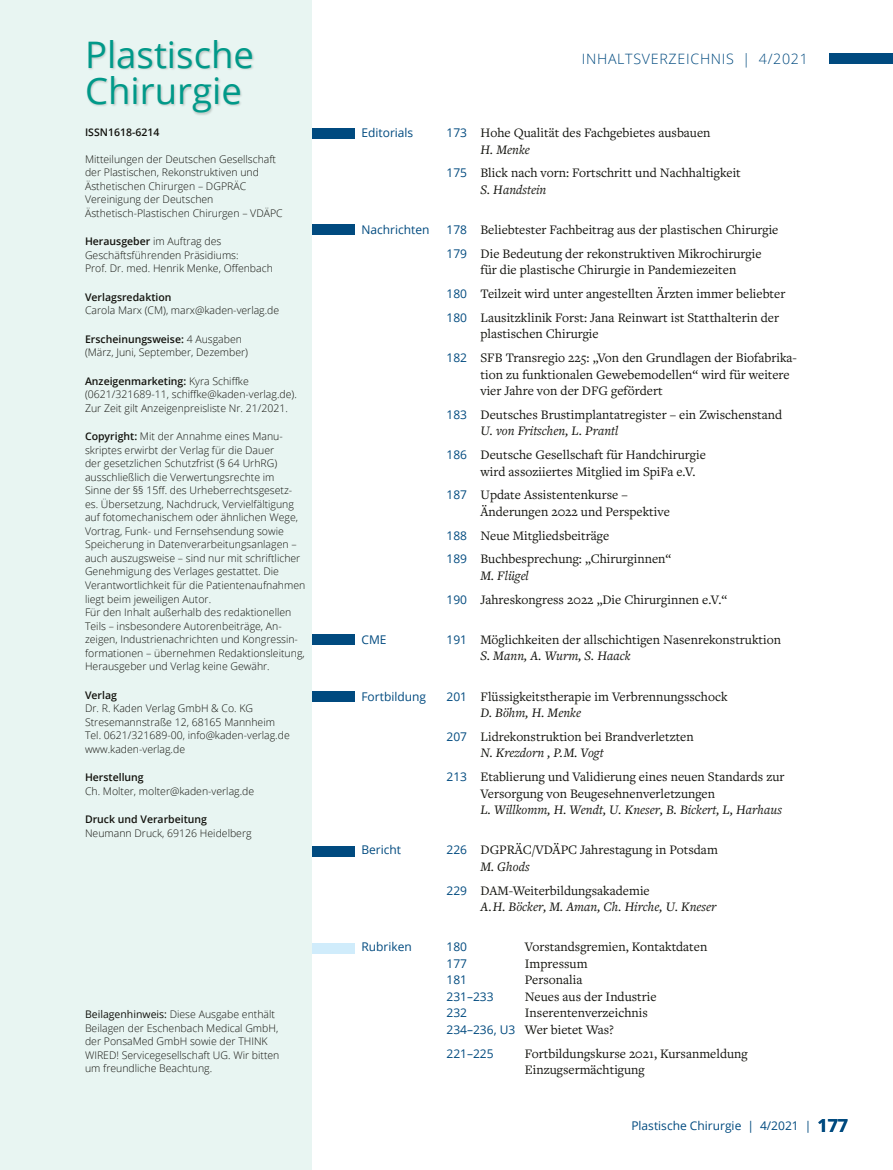
<style>
.page{position:relative;width:893px;height:1170px;background:#fff}
.page>*{position:absolute;margin:0;border:0;box-sizing:border-box;transform-origin:0 0}
.t1{font:36.6px/36px "Open Sans";color:#009989}
.t2{font:300 14.25px "Open Sans";letter-spacing:.05em;color:#004a7f}
.t3{font:13.5px/16.5px "Freight Text Pro";color:#12120d}
.t4{font:italic 13.5px/16.5px "Freight Text Pro";color:#12120d}
.t5{font:12px "Open Sans";color:#004a7f}
.t6{font:300 10.5px/13.5px "Open Sans";color:#12120d}
.t7{font:600 10.5px "Open Sans";color:#12120d}
.s1{font-weight:600}
.s2{font-weight:400}
.s3{font-family:"Open Sans";font-size:12px;color:#004a7f}
.s4{font-style:italic}
.s5{font-family:"Open Sans";font-style:normal;font-size:12px;color:#004a7f}
.s6{font-style:normal}
.s7{font-weight:700;font-size:18px}
</style>
<div class="page">
<div style="left:829px;top:53px;width:64px;height:11px;background:#004a7f"></div>
<div style="left:0;top:0;width:312px;height:1169px;background:#e8f5f2"></div>
<div style="left:86px;top:41px;width:169px;height:74px;background:#12120d;opacity:.2"></div>
<div style="left:312px;top:128px;width:42px;height:11px;background:#004a7f"></div>
<div style="left:312px;top:942px;width:42px;height:11px;background:#d0ecfb"></div>
<div style="left:312px;top:224px;width:42px;height:10px;background:#004a7f"></div>
<div style="left:312px;top:846px;width:42px;height:10px;background:#004a7f"></div>
<div style="left:312px;top:634px;width:42px;height:10px;background:#004a7f"></div>
<div style="left:312px;top:690px;width:42px;height:11px;background:#004a7f"></div>
<h1 class="t1" style="left:85px;top:36px;width:170px">Plastische<br>Chirurgie</h1>
<p class="t7" style="left:85px;top:125px;width:76px">ISSN1618-6214</p>
<p class="t6" style="left:85px;top:152px;width:199px">Mitteilungen der Deutschen Gesellschaft der Plastischen, Rekonstruktiven und Ästhetischen Chirurgen – DGPRÄC Vereinigung der Deutschen Ästhetisch-Plastischen Chirurgen – VDÄPC</p>
<p class="t6" style="left:85px;top:234px;width:189px"><span class="s1">Herausgeber</span> im Auftrag des<br>Geschäftsführenden Präsidiums:<br>Prof. Dr. med. Henrik Menke, Offenbach</p>
<p class="t7" style="left:85px;top:290px;width:88px">Verlagsredaktion</p>
<p class="t6" style="left:85px;top:303px;width:196px">Carola Marx (CM), marx@kaden-verlag.de</p>
<p class="t6" style="left:85px;top:332px;width:165px"><span class="s1">Erscheinungsweise:</span> 4 Ausgaben (März, Juni, September, Dezember)</p>
<p class="t6" style="left:85px;top:374px;width:213px"><span class="s1">Anzeigenmarketing:</span> Kyra Schiffke (0621/321689-11, schiffke@kaden-verlag.de).<br>Zur Zeit gilt Anzeigenpreisliste Nr. 21/2021.</p>
<p class="t6" style="left:85px;top:429px;width:222px"><span class="s1">Copyright:</span> Mit der Annahme eines Manu&shy;skriptes erwirbt der Verlag für die Dauer<br>der gesetzlichen Schutzfrist (§ 64 UrhRG) ausschließlich die Verwertungsrechte im<br>Sinne der §§ 15ff. des Urheberrechtsgesetz&shy;es. Übersetzung, Nachdruck, Vervielfältigung auf fotomechanischem oder ähnlichen Wege, Vortrag, Funk- und Fernsehsendung sowie Speicherung in Datenverarbeitungsanlagen – auch auszugsweise – sind nur mit schriftlicher Genehmigung des Verlages gestattet. Die Verantwortlichkeit für die Patientenaufnahmen liegt beim jeweiligen Autor.<br>Für den Inhalt außerhalb des redaktionellen Teils – insbesondere Autorenbeiträge, An&shy;zeigen, Industrienachrichten und Kongressin&shy;formationen – übernehmen Redaktionsleitung, Herausgeber und Verlag keine Gewähr.</p>
<p class="t7" style="left:85px;top:687px;width:33px">Verlag</p>
<p class="t6" style="left:85px;top:701px;width:206px">Dr. R. Kaden Verlag GmbH &amp; Co. KG Stresemannstraße 12, 68165 Mannheim Tel. 0621/321689-00, info@kaden-verlag.de www.kaden-verlag.de</p>
<p class="t7" style="left:85px;top:770px;width:60px">Herstellung</p>
<p class="t6" style="left:85px;top:783px;width:171px">Ch. Molter, molter@kaden-verlag.de</p>
<p class="t7" style="left:85px;top:812px;width:123px">Druck und Verarbeitung</p>
<p class="t6" style="left:85px;top:825px;width:168px">Neumann Druck, 69126 Heidelberg</p>
<p class="t6" style="left:85px;top:1007px;width:196px"><span class="s2">Beilagenhinweis:</span> Diese Ausgabe enthält Beilagen der Eschenbach Medical GmbH, der PonsaMed GmbH sowie der THINK WIRED! Servicegesellschaft UG. Wir bitten um freundliche Beachtung.</p>
<h2 class="t2" style="left:582px;top:49px;width:228px">INHALTSVERZEICHNIS | 4/2021</h2>
<p class="t5" style="left:361px;top:124px;width:53px">Editorials</p>
<p class="t3" style="left:480px;top:124px;width:232px;text-indent:-34px"><span class="s3">173</span> Hohe Qualität des Fachgebietes ausbauen<br><span class="s4">H. Menke</span></p>
<p class="t3" style="left:480px;top:164px;width:262px;text-indent:-34px"><span class="s3">175</span> Blick nach vorn: Fortschritt und Nachhaltigkeit<br><span class="s4">S. Handstein</span></p>
<p class="t5" style="left:361px;top:221px;width:70px">Nachrichten</p>
<p class="t3" style="left:446px;top:217px;width:333px;line-height:23.7px"><span class="s3">178</span> Beliebtester Fachbeitrag aus der plastischen Chirurgie<br><span class="s3">179</span> Die Bedeutung der rekonstruktiven Mikrochirurgie</p>
<p class="t3" style="left:446px;top:257px;width:340px;line-height:23.7px;text-indent:34px">für die plastische Chirurgie in Pandemiezeiten<br><span class="s3">180</span> Teilzeit wird unter angestellten Ärzten immer beliebter<br><span class="s3">180</span> Lausitzklinik Forst: Jana Reinwart ist Statthalterin der</p>
<p class="t3" style="left:446px;top:321px;width:352px;line-height:23.7px;text-indent:34px">plastischen Chirurgie<br><span class="s3">182</span> SFB Transregio 225: „Von den Grundlagen der Biofabrika-</p>
<p class="t3" style="left:480px;top:365px;width:311px">tion zu funktionalen Gewebemodellen“ wird für weitere vier Jahre von der DFG gefördert</p>
<p class="t3" style="left:480px;top:406px;width:303px;text-indent:-34px"><span class="s3">183</span> Deutsches Brustimplantatregister – ein Zwischenstand<br><span class="s4">U. von Fritschen, L. Prantl</span></p>
<p class="t3" style="left:480px;top:446px;width:227px;text-indent:-34px"><span class="s3">186</span> Deutsche Gesellschaft für Handchirurgie wird assoziiertes Mitglied im SpiFa e.V.</p>
<p class="t3" style="left:480px;top:486px;width:191px;text-indent:-34px"><span class="s3">187</span> Update Assistentenkurse –<br>Änderungen 2022 und Perspektive</p>
<p class="t3" style="left:446px;top:523px;width:226px;line-height:23.7px"><span class="s3">188</span> Neue Mitgliedsbeiträge<br><span class="s3">189</span> Buchbesprechung: „Chirurginnen“</p>
<p class="t3" style="left:446px;top:563px;width:282px;line-height:23.7px;text-indent:34px"><span class="s4">M. Flügel<br></span><span class="s3">190</span> Jahreskongress 2022 „Die Chirurginnen e.V.“</p>
<p class="t5" style="left:361px;top:631px;width:27px">CME</p>
<p class="t3" style="left:480px;top:630px;width:302px;text-indent:-34px"><span class="s3">191</span> Möglichkeiten der allschichtigen Nasenrekonstruktion<br><span class="s4">S. Mann, A. Wurm, S. Haack</span></p>
<p class="t5" style="left:361px;top:688px;width:66px">Fortbildung</p>
<p class="t3" style="left:480px;top:687px;width:249px;text-indent:-34px"><span class="s3">201</span> Flüssigkeitstherapie im Verbrennungsschock<br><span class="s4">D. Böhm, H. Menke</span></p>
<p class="t3" style="left:480px;top:727px;width:215px;text-indent:-34px"><span class="s3">207</span> Lidrekonstruktion bei Brandverletzten<br><span class="s4">N. Krezdorn , P. M. Vogt</span></p>
<p class="t3" style="left:480px;top:768px;width:306px;text-indent:-34px"><span class="s3">213</span> Etablierung und Validierung eines neuen Standards zur<br>Versorgung von Beugesehnenverletzungen</p>
<p class="t4" style="left:480px;top:801px;width:303px">L. Willkomm, H. Wendt, U. Kneser, B. Bickert, L, Harhaus</p>
<p class="t5" style="left:361px;top:841px;width:41px">Bericht</p>
<p class="t3" style="left:480px;top:841px;width:239px;text-indent:-34px"><span class="s3">226</span> DGPRÄC/VDÄPC Jahrestagung in Potsdam<br><span class="s4">M. Ghods</span></p>
<p class="t4" style="left:480px;top:881px;width:238px;text-indent:-34px"><span class="s5">229</span> <span class="s6">DAM-Weiterbildungsakademie<br></span>A. H. Böcker, M. Aman, Ch. Hirche, U. Kneser</p>
<p class="t5" style="left:361px;top:938px;width:52px">Rubriken</p>
<p class="t5" style="left:446px;top:938px;width:22px">180</p>
<p class="t3" style="left:525px;top:938px;width:184px">Vorstandsgremien, Kontaktdaten</p>
<p class="t5" style="left:446px;top:955px;width:22px">177</p>
<p class="t3" style="left:525px;top:954px;width:64px">Impressum</p>
<p class="t5" style="left:446px;top:971px;width:22px">181</p>
<p class="t3" style="left:525px;top:971px;width:59px">Personalia</p>
<p class="t5" style="left:446px;top:988px;width:49px">231–233</p>
<p class="t3" style="left:525px;top:987px;width:133px">Neues aus der Industrie</p>
<p class="t5" style="left:446px;top:1004px;width:22px">232</p>
<p class="t3" style="left:446px;top:1004px;width:203px;text-indent:78px">Inserentenverzeichnis<br><span class="s3">234–236, U3</span> Wer bietet Was?</p>
<p class="t5" style="left:446px;top:1045px;width:49px">221–225</p>
<p class="t3" style="left:525px;top:1044px;width:224px">Fortbildungskurse 2021, Kursanmeldung<br>Einzugsermächtigung</p>
<p class="t5" style="left:631px;top:1116px;width:218px">Plastische Chirurgie | 4/2021 | <span class="s7">177</span></p>
</div>
